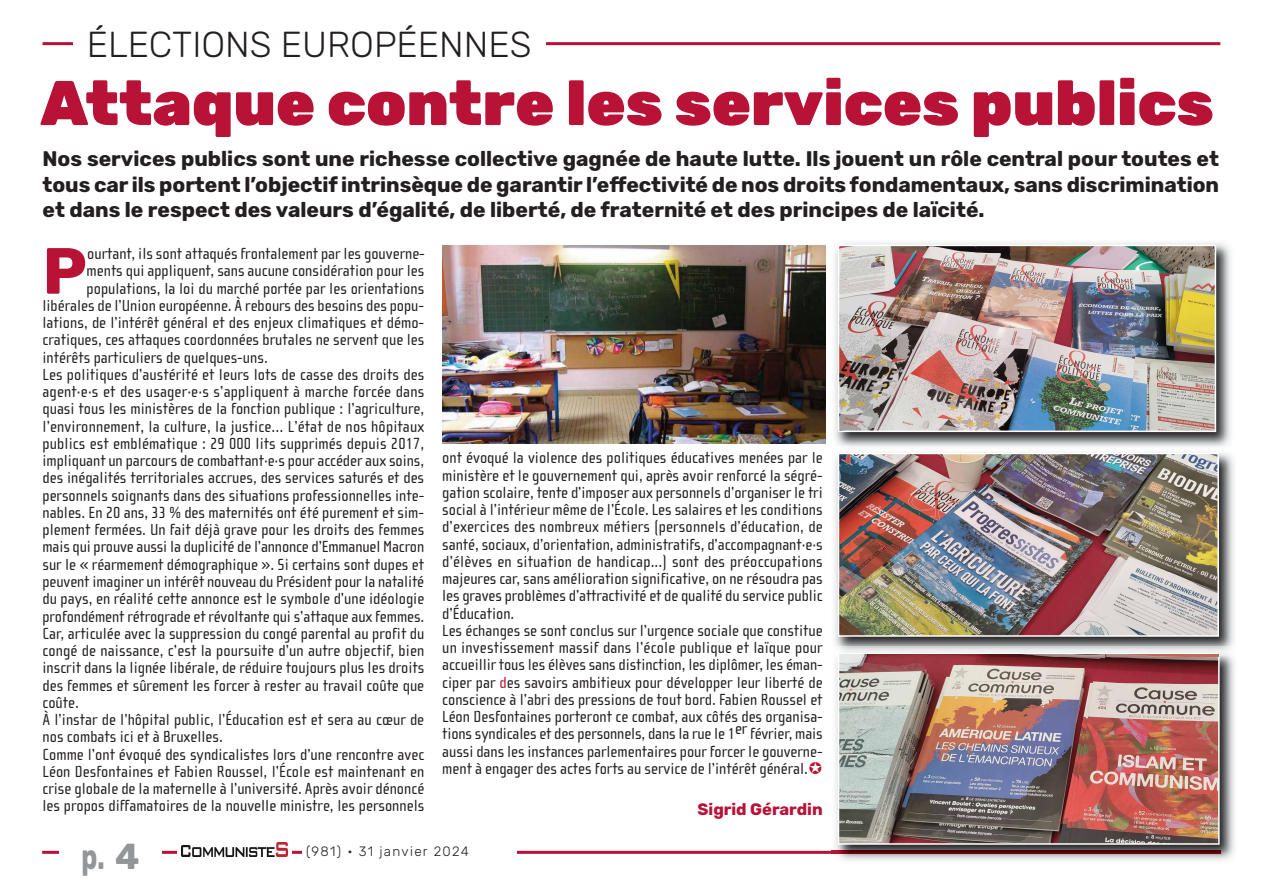
<style>
.page{position:relative;width:1263px;height:893px;background:#fff}
.page>*{position:absolute;margin:0;border:0;box-sizing:border-box;transform-origin:0 0}
.t1{font:700 65.1px "Rubik";color:#b81237}
.t2{font:900 63px "Rubik";color:#b81237}
.t3{font:300 36px "Rubik";color:#231f20}
.t4{font:700 36px "Rubik";color:#939598;scale:.7 1}
.t5{font:700 21px/25.7px "Rubik";color:#231f20;text-align:justify}
.t6{font:16.5px/17.2px "Cholla Sans";color:#231f20}
.t7{font:700 16.5px "Rubik";color:#b81237}
.t8{font:300 13.5px "Rubik";letter-spacing:.095em;color:#231f20}
.s1{color:#b81237}
</style>
<div class="page">
<hr style="left:42px;top:851px;width:1178px;height:3px;background:#b81237">
<hr style="left:43px;top:42px;width:1177px;height:3px;background:#b81237">
<div style="left:302px;top:843px;width:215px;height:17px;background:#fff"></div>
<div style="left:60px;top:835px;width:102px;height:46px;background:#fff"></div>
<div style="left:177px;top:842px;width:114px;height:19px;background:#fff"></div>
<img style="left:182px;top:843px;width:105px;height:14px">
<div style="left:73px;top:23px;width:473px;height:51px;background:#fff"></div>
<img style="left:442px;top:245px;width:383px;height:198px">
<img style="left:831px;top:656px;width:404px;height:205px">
<img style="left:831px;top:851px;width:389px;height:3px">
<img style="left:841px;top:656px;width:375px;height:186px">
<div style="left:838px;top:653px;width:381px;height:192px;border:2px solid #fff"></div>
<img style="left:834px;top:242px;width:397px;height:204px">
<img style="left:841px;top:248px;width:372px;height:181px">
<div style="left:838px;top:245px;width:378px;height:187px;border:2px solid #fff"></div>
<img style="left:834px;top:446px;width:400px;height:200px">
<img style="left:838px;top:653px;width:381px;height:3px">
<img style="left:839px;top:654px;width:379px;height:2px">
<img style="left:841px;top:456px;width:375px;height:178px">
<div style="left:838px;top:453px;width:381px;height:184px;border:2px solid #fff"></div>
<h3 class="t3" style="left:87px;top:23px;width:446px">ÉLECTIONS EUROPÉENNES</h3>
<h2 class="t2" style="left:40px;top:66px;width:1175px">Attaque contre les services publics</h2>
<p class="t5" style="left:43px;top:146px;width:1178px">Nos services publics sont une richesse collective gagnée de haute lutte. Ils jouent un rôle central pour toutes et tous car ils portent l’objectif intrinsèque de garantir l’effectivité de nos droits fondamentaux, sans discrimination et dans le respect des valeurs d’égalité, de liberté, de fraternité et des principes de laïcité.</p>
<h1 class="t1" style="left:43px;top:233px;width:46px">P</h1>
<p class="t6" style="left:87px;top:247px;width:339px">ourtant, ils sont attaqués frontalement par les gouverne-</p>
<p class="t6" style="left:87px;top:264px;width:339px">ments qui appliquent, sans aucune considération pour les</p>
<p class="t6" style="left:87px;top:281px;width:339px">populations, la loi du marché portée par les orientations</p>
<p class="t6" style="left:43px;top:299px;width:383px">libérales de l’Union européenne. À rebours des besoins des popu-</p>
<p class="t6" style="left:43px;top:316px;width:383px">lations, de l’intérêt général et des enjeux climatiques et démo-</p>
<p class="t6" style="left:43px;top:333px;width:383px">cratiques, ces attaques coordonnées brutales ne servent que les</p>
<p class="t6" style="left:43px;top:350px;width:227px">intérêts particuliers de quelques-uns.</p>
<p class="t6" style="left:43px;top:368px;width:383px">Les politiques d’austérité et leurs lots de casse des droits des</p>
<p class="t6" style="left:43px;top:385px;width:383px">agent·e·s et des usager·e·s s’appliquent à marche forcée dans</p>
<p class="t6" style="left:43px;top:402px;width:383px">quasi tous les ministères de la fonction publique : l’agriculture,</p>
<p class="t6" style="left:43px;top:419px;width:383px">l’environnement, la culture, la justice… L’état de nos hôpitaux</p>
<p class="t6" style="left:43px;top:437px;width:383px">publics est emblématique : 29 000 lits supprimés depuis 2017,</p>
<p class="t6" style="left:43px;top:454px;width:383px">impliquant un parcours de combattant·e·s pour accéder aux soins,</p>
<p class="t6" style="left:43px;top:471px;width:383px">des inégalités territoriales accrues, des services saturés et des</p>
<p class="t6" style="left:43px;top:488px;width:383px">personnels soignants dans des situations professionnelles inte-</p>
<p class="t6" style="left:43px;top:506px;width:383px">nables. En 20 ans, 33 % des maternités ont été purement et sim-</p>
<p class="t6" style="left:43px;top:523px;width:383px">plement fermées. Un fait déjà grave pour les droits des femmes</p>
<p class="t6" style="left:43px;top:540px;width:383px">mais qui prouve aussi la duplicité de l’annonce d’Emmanuel Macron</p>
<p class="t6" style="left:43px;top:557px;width:383px">sur le « réarmement démographique ». Si certains sont dupes et</p>
<p class="t6" style="left:43px;top:575px;width:383px">peuvent imaginer un intérêt nouveau du Président pour la natalité</p>
<p class="t6" style="left:43px;top:592px;width:383px">du pays, en réalité cette annonce est le symbole d’une idéologie</p>
<p class="t6" style="left:43px;top:609px;width:383px">profondément rétrograde et révoltante qui s’attaque aux femmes.</p>
<p class="t6" style="left:43px;top:626px;width:383px">Car, articulée avec la suppression du congé parental au profit du</p>
<p class="t6" style="left:43px;top:644px;width:383px">congé de naissance, c’est la poursuite d’un autre objectif, bien</p>
<p class="t6" style="left:43px;top:661px;width:383px">inscrit dans la lignée libérale, de réduire toujours plus les droits</p>
<p class="t6" style="left:43px;top:678px;width:383px">des femmes et sûrement les forcer à rester au travail coûte que</p>
<p class="t6" style="left:43px;top:695px;width:38px">coûte.</p>
<p class="t6" style="left:43px;top:713px;width:383px">À l’instar de l’hôpital public, l’Éducation est et sera au cœur de</p>
<p class="t6" style="left:43px;top:730px;width:182px">nos combats ici et à Bruxelles.</p>
<p class="t6" style="left:43px;top:747px;width:383px">Comme l’ont évoqué des syndicalistes lors d’une rencontre avec</p>
<p class="t6" style="left:43px;top:764px;width:383px">Léon Desfontaines et Fabien Roussel, l’École est maintenant en</p>
<p class="t6" style="left:43px;top:782px;width:383px">crise globale de la maternelle à l’université. Après avoir dénoncé</p>
<p class="t6" style="left:43px;top:799px;width:383px">les propos diffamatoires de la nouvelle ministre, les personnels</p>
<p class="t6" style="left:442px;top:451px;width:382px">ont évoqué la violence des politiques éducatives menées par le ministère et le gouvernement qui, après avoir renforcé la ségré&shy;gation scolaire, tente d’imposer aux personnels d’organiser le tri social à l’intérieur même de l’École. Les salaires et les conditions d’exercices des nombreux métiers (personnels d’éducation, de santé, sociaux, d’orientation, administratifs, d’accompagnant·e·s d’élèves en situation de handicap...) sont des préoccupations majeures car, sans amélioration significative, on ne résoudra pas les graves problèmes d’attractivité et de qualité du service public d’Éducation.<br>Les échanges se sont conclus sur l’urgence sociale que constitue un investissement massif dans l’école publique et laïque pour accueillir tous les élèves sans distinction, les diplômer, les éman&shy;ciper par <span class="s1">d</span>es savoirs ambitieux pour développer leur liberté de conscience à l’abri des pressions de tout bord. Fabien Roussel et Léon Desfontaines porteront ce combat, aux côtés des organisa&shy;tions syndicales et des personnels, dans la rue le 1er février, mais aussi dans les instances parlementaires pour forcer le gouverne&shy;ment à engager des actes forts au service de l’intérêt général.</p>
<p class="t7" style="left:698px;top:799px;width:127px">Sigrid Gérardin</p>
<h3 class="t4" style="left:81px;top:835px;width:85px">p. 4</h3>
<p class="t8" style="left:306px;top:843px;width:164px">(981) • 31 janvier 2024</p>
</div>
